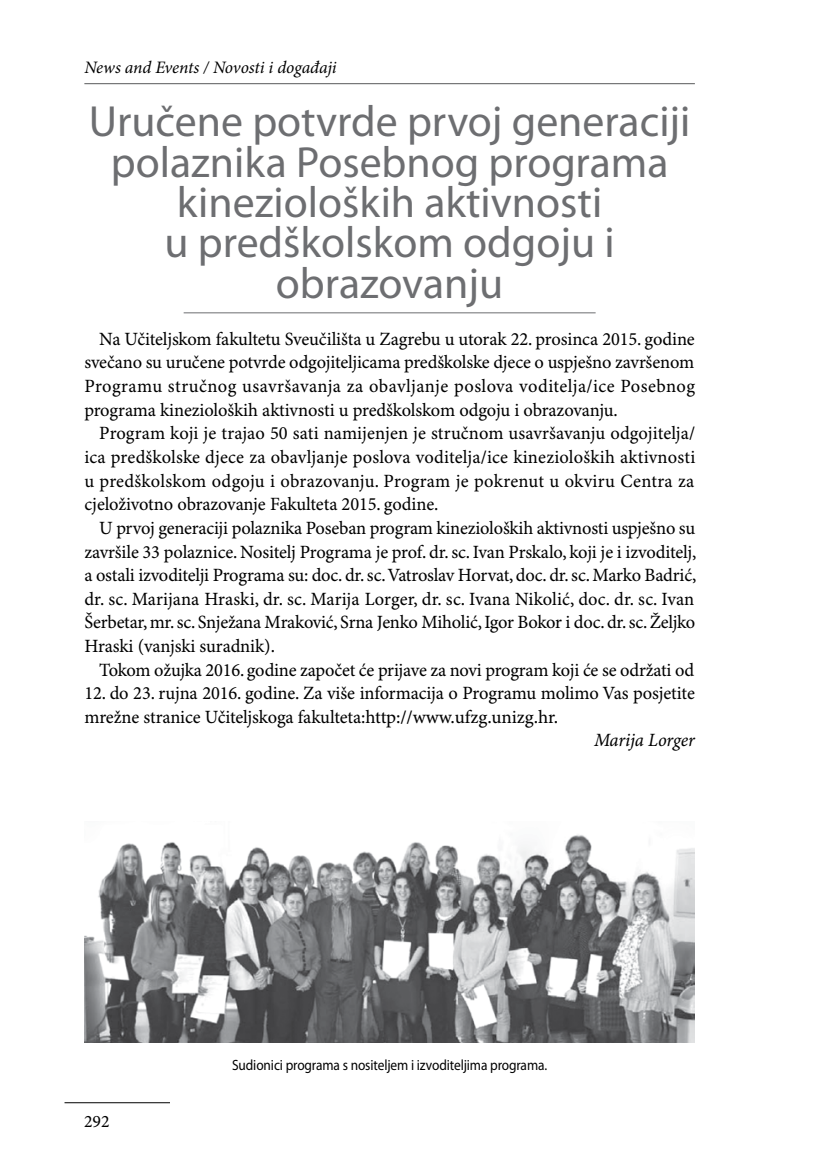
<style>
.page{position:relative;width:819px;height:1166px;background:#fff}
.page>*{position:absolute;margin:0;border:0;box-sizing:border-box;transform-origin:0 0}
.t1{font:43.75px/40.2px "Myriad Pro";color:#6d6e71;text-align:center}
.t2{font:18.72px/23.6px "Minion Pro Capt";letter-spacing:-.01em;color:#000;text-align:justify}
.t3{font:18.72px "Minion Pro It Capt";letter-spacing:-.01em;color:#000}
.t4{font:italic 17.5px "Minion Pro";letter-spacing:-.005em;color:#000}
.t5{font:17.5px "Minion Pro Capt";color:#000}
.t6{font:14.88px "Myriad Pro";letter-spacing:-.005em;color:#000;scale:.9 1}
</style>
<div class="page">
<hr style="left:84px;top:83px;width:610px;height:1px;background:#58595b">
<hr style="left:64px;top:1102px;width:106px;height:1px;background:#000">
<hr style="left:184px;top:312px;width:411px;height:1px;background:#6d6e71">
<img style="left:84px;top:834px;width:610px;height:208px">
<p class="t4" style="left:84px;top:56px;width:254px">News and Events / Novosti i događaji</p>
<h1 class="t1" style="left:89px;top:101px;width:603px">Uručene potvrde prvoj generaciji polaznika Posebnog programa kinezioloških aktivnosti<br>u predškolskom odgoju i obrazovanju</h1>
<p class="t2" style="left:84px;top:328px;width:612px;text-indent:15px">Na Učiteljskom fakultetu Sveučilišta u Zagrebu u utorak 22. prosinca 2015. godine svečano su uručene potvrde odgojiteljicama predškolske djece o uspješno završenom Programu stručnog usavršavanja za obavljanje poslova voditelja/ice Posebnog programa kinezioloških aktivnosti u predškolskom odgoju i obrazovanju.</p>
<p class="t2" style="left:84px;top:422px;width:612px;text-indent:15px">Program koji je trajao 50 sati namijenjen je stručnom usavršavanju odgojitelja/ ica predškolske djece za obavljanje poslova voditelja/ice kinezioloških aktivnosti u predškolskom odgoju i obrazovanju. Program je pokrenut u okviru Centra za cjeloživotno obrazovanje Fakulteta 2015. godine.</p>
<p class="t2" style="left:84px;top:517px;width:613px;text-indent:15px">U prvoj generaciji polaznika Poseban program kinezioloških aktivnosti uspješno su završile 33 polaznice. Nositelj Programa je prof. dr. sc. Ivan Prskalo, koji je i izvoditelj, a ostali izvoditelji Programa su: doc. dr. sc. Vatroslav Horvat, doc. dr. sc. Marko Badrić, dr. sc. Marijana Hraski, dr. sc. Marija Lorger, dr. sc. Ivana Nikolić, doc. dr. sc. Ivan Šerbetar, mr. sc. Snježana Mraković, Srna Jenko Miholić, Igor Bokor i doc. dr. sc. Željko Hraski (vanjski suradnik).</p>
<p class="t2" style="left:99px;top:659px;width:596px">Tokom ožujka 2016. godine započet će prijave za novi program koji će se održati od</p>
<p class="t2" style="left:84px;top:682px;width:612px">12. do 23. rujna 2016. godine. Za više informacija o Programu molimo Vas posjetite mrežne stranice Učiteljskoga fakulteta:http://www.ufzg.unizg.hr.</p>
<p class="t3" style="left:594px;top:729px;width:102px">Marija Lorger</p>
<p class="t5" style="left:84px;top:1110px;width:27px">292</p>
<p class="t6" style="left:232px;top:1056px;width:351px">Sudionici programa s nositeljem i izvoditeljima programa.</p>
</div>
